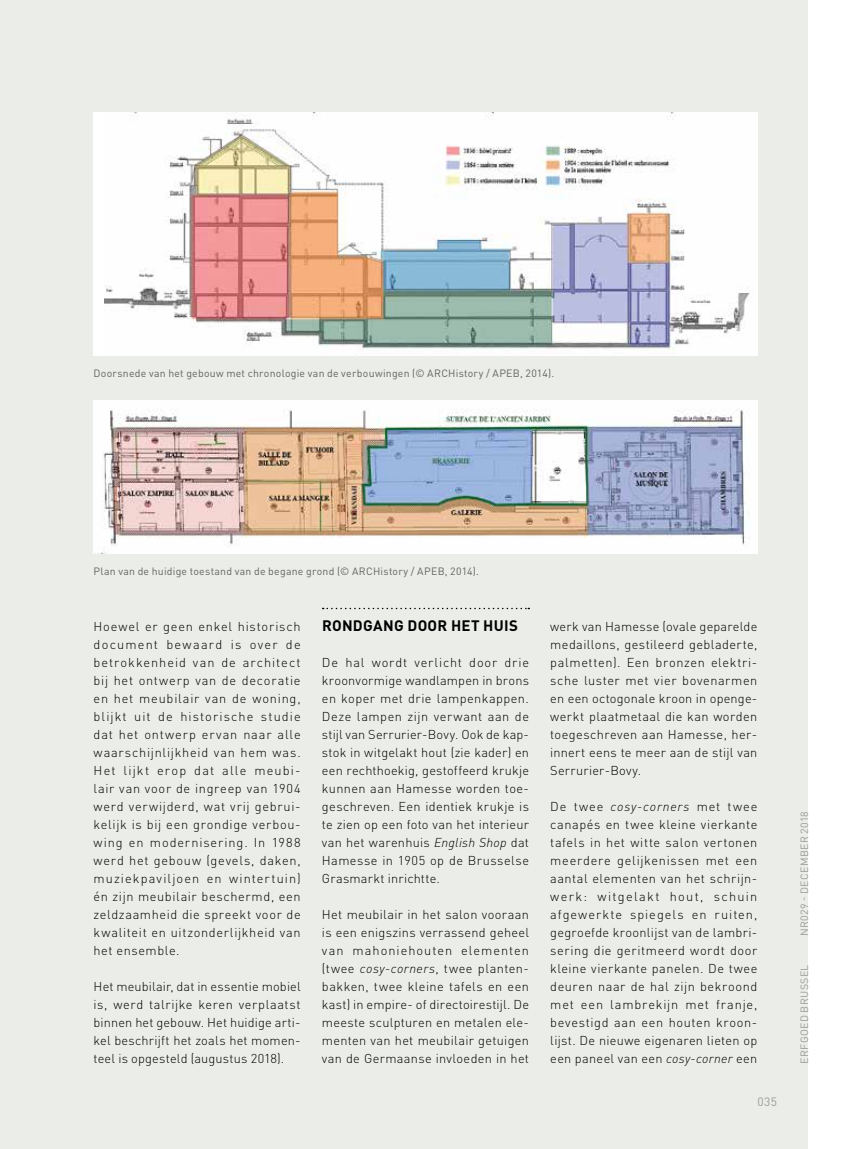
<style>
.page{position:relative;width:851px;height:1149px;background:#fff}
.page>*{position:absolute;margin:0;border:0;box-sizing:border-box;transform-origin:0 0}
.t1{font:700 15px "DINOT";letter-spacing:.02em;color:#000}
.t2{font:300 12.75px/18px "DINOT";letter-spacing:.025em;color:#000;text-align:justify}
.t3{font:12px "DINOT";color:#9d9d9c}
.t4{font:10.5px "DINOT";letter-spacing:.02em;color:#646363}
.t5{font:10.5px "DINOT";letter-spacing:.035em;color:#9d9d9c}
.s1{font-style:italic}
</style>
<div class="page">
<div style="left:0;top:0;width:808px;height:1148px;background:#eaede8"></div>
<svg style="left:322px;top:607px;width:207px;height:2px"></svg>
<img style="left:104px;top:113px;width:653px;height:243px">
<img style="left:94px;top:400px;width:663px;height:153px">
<p class="t4" style="left:94px;top:366px;width:462px">Doorsnede van het gebouw met chronologie van de verbouwingen (© ARCHistory / APEB, 2014).</p>
<p class="t4" style="left:94px;top:564px;width:387px">Plan van de huidige toestand van de begane grond (© ARCHistory / APEB, 2014).</p>
<p class="t2" style="left:94px;top:616px;width:208px">Hoewel er geen enkel historisch document bewaard is over de betrokkenheid van de architect bij het ontwerp van de decoratie en het meubilair van de woning, blijkt uit de historische studie dat het ontwerp ervan naar alle waarschijnlijkheid van hem was.<br>Het lijkt erop dat alle meubi&shy;lair van voor de ingreep van 1904 werd verwijderd, wat vrij gebrui&shy;kelijk is bij een grondige verbou&shy;wing en modernisering. In 1988 werd het gebouw (gevels, daken, muziekpaviljoen en wintertuin) én zijn meubilair beschermd, een zeldzaamheid die spreekt voor de kwaliteit en uitzonderlijkheid van het ensemble.</p>
<p class="t2" style="left:94px;top:976px;width:208px">Het meubilair, dat in essentie mobiel is, werd talrijke keren verplaatst binnen het gebouw. Het huidige arti&shy;kel beschrijft het zoals het momen&shy;teel is opgesteld (augustus 2018).</p>
<p class="t1" style="left:322px;top:615px;width:197px">RONDGANG DOOR HET HUIS</p>
<p class="t2" style="left:322px;top:652px;width:208px">De hal wordt verlicht door drie kroonvormige wandlampen in brons en koper met drie lampenkappen.<br>Deze lampen zijn verwant aan de stijl van Serrurier-Bovy. Ook de kap&shy;stok in witgelakt hout (zie kader) en een rechthoekig, gestoffeerd krukje kunnen aan Hamesse worden toe&shy;geschreven. Een identiek krukje is te zien op een foto van het interieur van het warenhuis <span class="s1">English Shop</span> dat Hamesse in 1905 op de Brusselse Grasmarkt inrichtte.</p>
<p class="t2" style="left:322px;top:904px;width:208px">Het meubilair in het salon vooraan is een enigszins verrassend geheel van mahoniehouten elementen (twee <span class="s1">cosy-corners</span>, twee planten&shy;bakken, twee kleine tafels en een kast) in empire- of directoirestijl. De meeste sculpturen en metalen ele&shy;menten van het meubilair getuigen van de Germaanse invloeden in het</p>
<p class="t2" style="left:550px;top:616px;width:208px">werk van Hamesse (ovale geparelde medaillons, gestileerd gebladerte, palmetten). Een bronzen elektri&shy;sche luster met vier bovenarmen en een octogonale kroon in openge&shy;werkt plaatmetaal die kan worden toegeschreven aan Hamesse, her&shy;innert eens te meer aan de stijl van Serrurier-Bovy.</p>
<p class="t2" style="left:550px;top:796px;width:208px">De twee <span class="s1">cosy-corners</span> met twee canapés en twee kleine vierkante tafels in het witte salon vertonen meerdere gelijkenissen met een aantal elementen van het schrijn&shy;werk: witgelakt hout, schuin afgewerkte spiegels en ruiten, gegroefde kroonlijst van de lambri&shy;sering die geritmeerd wordt door kleine vierkante panelen. De twee deuren naar de hal zijn bekroond met een lambrekijn met franje, bevestigd aan een houten kroon&shy;lijst. De nieuwe eigenaren lieten op een paneel van een <span class="s1">cosy-corner</span> een</p>
<p class="t3" style="left:757px;top:1094px;width:21px">035</p>
<p class="t5" style="left:797px;top:935px;width:126px;rotate:-90deg">NR029 - DECEMBER 2018</p>
<p class="t5" style="left:797px;top:1063px;width:101px;rotate:-90deg">ERFGOED BRUSSEL</p>
</div>
